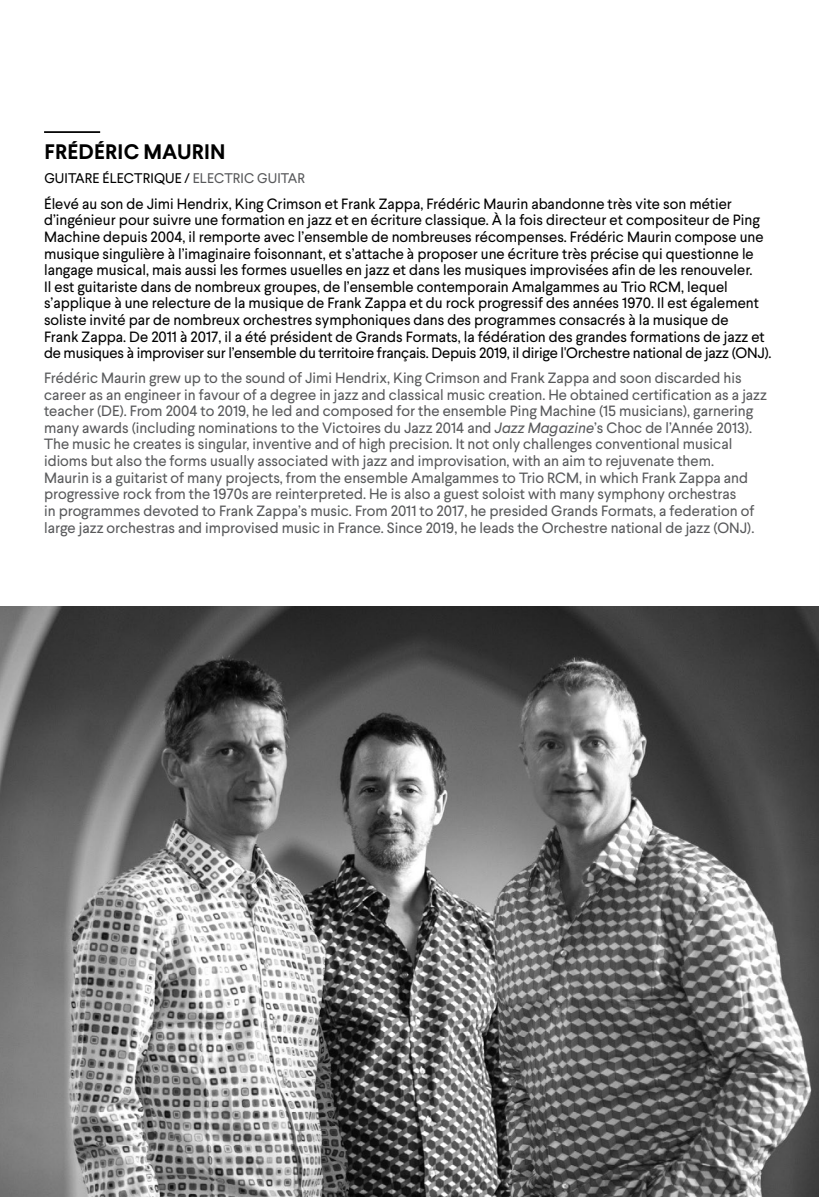
<style>
.page{position:relative;width:819px;height:1197px;background:#fff}
.page>*{position:absolute;margin:0;border:0;box-sizing:border-box;transform-origin:0 0}
.t1{font:700 21px "Larsseit";letter-spacing:.01em;color:#000}
.t2{font:14.88px/16.6px "Larsseit";color:#000}
.t3{font:14.88px/16.6px "Larsseit";color:#58595b}
.t4{font:14px "Larsseit";letter-spacing:.01em;color:#000}
.s1{color:#58595b}
.s2{font-style:italic}
</style>
<div class="page">
<hr style="left:44px;top:131px;width:56px;height:2px;background:#000">
<img style="left:0;top:606px;width:819px;height:591px">
<h1 class="t1" style="left:45px;top:138px;width:183px">FRÉDÉRIC MAURIN</h1>
<p class="t4" style="left:44px;top:169px;width:262px">GUITARE ÉLECTRIQUE / <span class="s1">ELECTRIC GUITAR</span></p>
<p class="t2" style="left:44px;top:195px;width:729px">Élevé au son de Jimi Hendrix, King Crimson et Frank Zappa, Frédéric Maurin abandonne très vite son métier d’ingénieur pour suivre une formation en jazz et en écriture classique. À la fois directeur et compositeur de Ping Machine depuis 2004, il remporte avec l’ensemble de nombreuses récompenses. Frédéric Maurin compose une musique singulière à l’imaginaire foisonnant, et s’attache à proposer une écriture très précise qui questionne le langage musical, mais aussi les formes usuelles en jazz et dans les musiques improvisées afin de les renouveler.<br>Il est guitariste dans de nombreux groupes, de l’ensemble contemporain Amalgammes au Trio RCM, lequel s’applique à une relecture de la musique de Frank Zappa et du rock progressif des années 1970. Il est également soliste invité par de nombreux orchestres symphoniques dans des programmes consacrés à la musique de<br>Frank Zappa. De 2011 à 2017, il a été président de Grands Formats, la fédération des grandes formations de jazz et de musiques à improviser sur l’ensemble du territoire français. Depuis 2019, il dirige l'Orchestre national de jazz (ONJ).</p>
<p class="t3" style="left:44px;top:369px;width:724px">Frédéric Maurin grew up to the sound of Jimi Hendrix, King Crimson and Frank Zappa and soon discarded his career as an engineer in favour of a degree in jazz and classical music creation. He obtained certification as a jazz teacher (DE). From 2004 to 2019, he led and composed for the ensemble Ping Machine (15 musicians), garnering many awards (including nominations to the Victoires du Jazz 2014 and <span class="s2">Jazz Magazine</span>’s Choc de l’Année 2013).<br>The music he creates is singular, inventive and of high precision. It not only challenges conventional musical idioms but also the forms usually associated with jazz and improvisation, with an aim to rejuvenate them.<br>Maurin is a guitarist of many projects, from the ensemble Amalgammes to Trio RCM, in which Frank Zappa and progressive rock from the 1970s are reinterpreted. He is also a guest soloist with many symphony orchestras<br>in programmes devoted to Frank Zappa’s music. From 2011 to 2017, he presided Grands Formats, a federation of large jazz orchestras and improvised music in France. Since 2019, he leads the Orchestre national de jazz (ONJ).</p>
</div>
